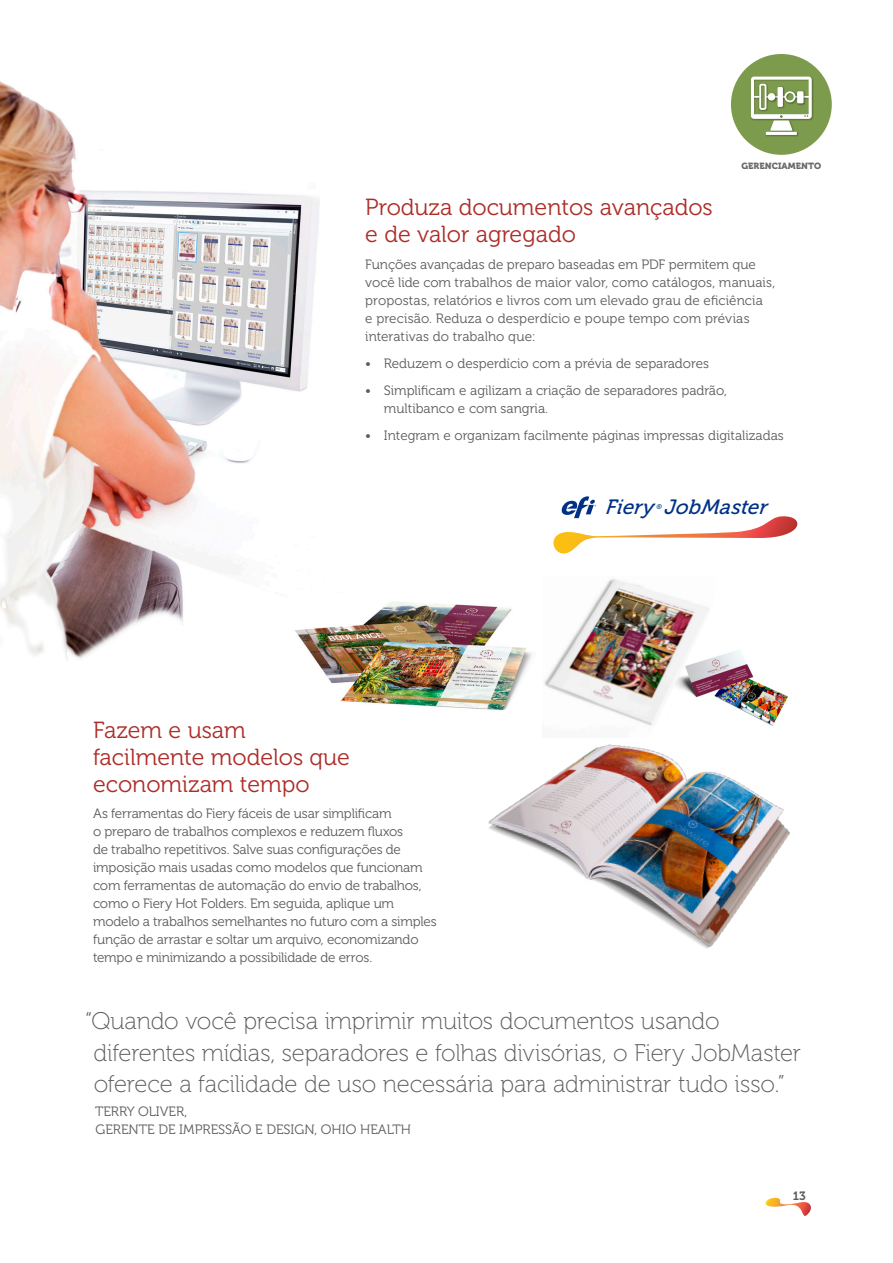
<style>
.page{position:relative;width:893px;height:1263px;background:#fff}
.page>*{position:absolute;margin:0;border:0;box-sizing:border-box;transform-origin:0 0}
.t1{font:24px/31.5px "Museo 100";letter-spacing:-.01em;color:#5b5b5b}
.t2{font:23.25px/27px "Museo 300";color:#ad2d29}
.t3{font:italic 20.55px "Museo 500";color:#003186}
.t4{font:13.5px/18px "Museo 300";letter-spacing:-.005em;color:#5b5b5b}
.t5{font:12px "Museo 700";color:#5b5b5b}
.t6{font:8.85px "Museo 900";letter-spacing:.005em;color:#686868}
.t7{font:italic 6.9px "Museo 500";color:#003186}
</style>
<div class="page">
<svg style="left:765px;top:1198px;width:46px;height:18px"></svg>
<img style="left:0;top:81px;width:320px;height:579px">
<img style="left:292px;top:594px;width:240px;height:116px">
<img style="left:715px;top:650px;width:73px;height:76px">
<img style="left:544px;top:579px;width:171px;height:147px">
<img style="left:488px;top:744px;width:302px;height:205px">
<svg style="left:553px;top:496px;width:245px;height:58px"></svg>
<div style="left:731px;top:54px;width:101px;height:101px;background:#7d9b4c;border-radius:50%"></div>
<img style="left:750px;top:76px;width:64px;height:43px">
<svg style="left:751px;top:77px;width:61px;height:53px"></svg>
<img style="left:765px;top:130px;width:34px;height:7px">
<hr style="left:766px;top:132px;width:31px;height:3px;background:#fff">
<p class="t6" style="left:742px;top:161px;width:81px">GERENCIAMENTO</p>
<h2 class="t2" style="left:365px;top:194px;width:349px">Produza documentos avançados e de valor agregado</h2>
<p class="t4" style="left:365px;top:256px;width:412px">Funções avançadas de preparo baseadas em PDF permitem que você lide com trabalhos de maior valor, como catálogos, manuais, propostas, relatórios e livros com um elevado grau de eficiência<br>e precisão. Reduza o desperdício e poupe tempo com prévias interativas do trabalho que:</p>
<p class="t4" style="left:365px;top:355px;width:345px">• Reduzem o desperdício com a prévia de separadores</p>
<p class="t4" style="left:384px;top:382px;width:345px;text-indent:-19px">• Simplificam e agilizam a criação de separadores padrão, multibanco e com sangria.</p>
<p class="t4" style="left:365px;top:427px;width:420px">• Integram e organizam facilmente páginas impressas digitalizadas</p>
<h2 class="t2" style="left:93px;top:716px;width:258px">Fazem e usam facilmente modelos que economizam tempo</h2>
<p class="t4" style="left:93px;top:805px;width:345px">As ferramentas do Fiery fáceis de usar simplificam<br>o preparo de trabalhos complexos e reduzem fluxos<br>de trabalho repetitivos. Salve suas configurações de imposição mais usadas como modelos que funcionam com ferramentas de automação do envio de trabalhos, como o Fiery Hot Folders. Em seguida, aplique um modelo a trabalhos semelhantes no futuro com a simples função de arrastar e soltar um arquivo, economizando tempo e minimizando a possibilidade de erros.</p>
<h3 class="t3" style="left:606px;top:496px;width:50px">Fiery</h3>
<p class="t7" style="left:656px;top:502px;width:8px">®</p>
<h3 class="t3" style="left:664px;top:496px;width:107px">JobMaster</h3>
<h1 class="t1" style="left:94px;top:1006px;width:709px;text-indent:-9px">“Quando você precisa imprimir muitos documentos usando diferentes mídias, separadores e folhas divisórias, o Fiery JobMaster oferece a facilidade de uso necessária para administrar tudo isso.”</h1>
<p class="t4" style="left:95px;top:1103px;width:318px">TERRY OLIVER,<br>GERENTE DE IMPRESSÃO E DESIGN, OHIO HEALTH</p>
<p class="t5" style="left:793px;top:1189px;width:15px">13</p>
</div>
